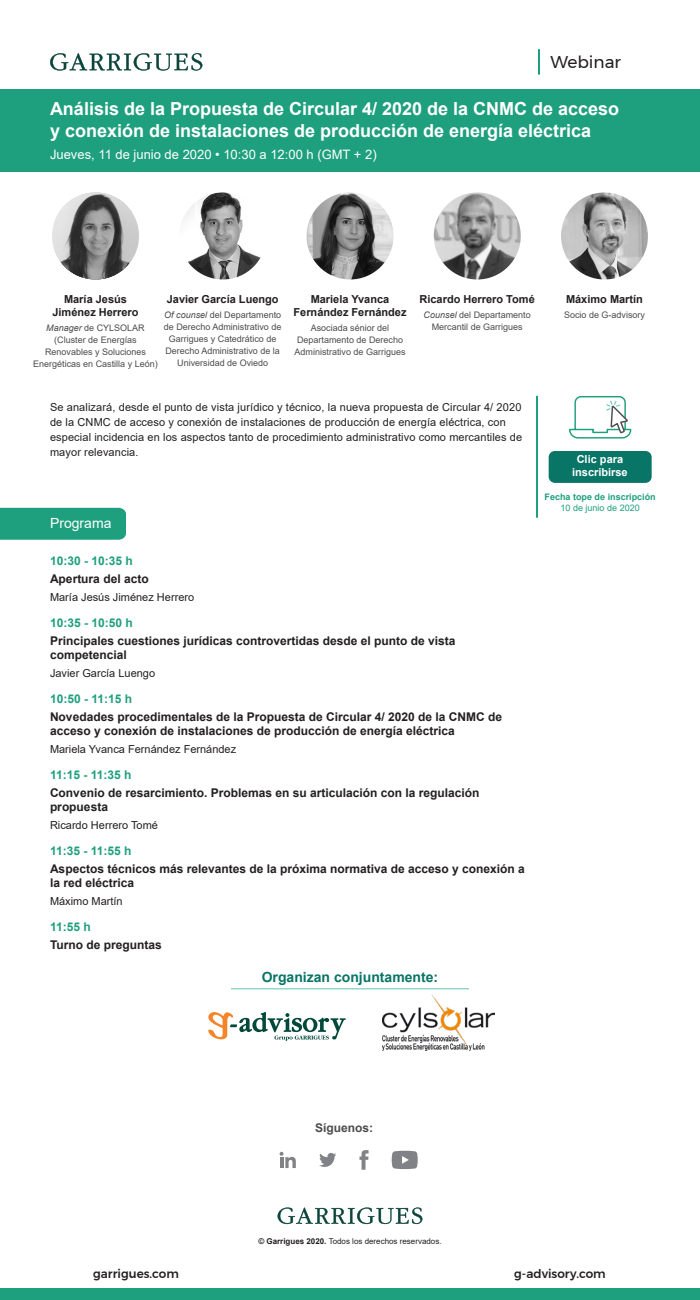
<style>
.page{position:relative;width:700px;height:1300px;background:#fff}
.page>*{position:absolute;margin:0;border:0;box-sizing:border-box;transform-origin:0 0}
.t1{font:700 18px "Arial";color:#fff}
.t2{font:17px "Montserrat";color:#231f20}
.t3{font:700 14px "Arial";color:#087566}
.t4{font:14px "Arial";color:#fff}
.t5{font:13px "Arial";color:#fff}
.t6{font:700 12px/14px "Arial";color:#231f20}
.t7{font:700 12px "Arial";color:#1e9f7e}
.t8{font:500 12px "Montserrat";color:#231f20}
.t9{font:700 12px "Arial";color:#4b4c4d}
.t10{font:11px/15px "Arial";letter-spacing:.01em;color:#231f20}
.t11{font:700 11px/13px "Arial";color:#231f20;text-align:center}
.t12{font:700 11px "Arial";color:#fff}
.t13{font:9px/12px "Arial";color:#4b4c4d;text-align:center}
.t14{font:700 9px "Arial";color:#1e9f7e}
.t15{font:9px "Arial";color:#1e9f7e}
.t16{font:8px "Arial";color:#231f20}
.s1{font-style:italic}
.s2{font-weight:700}
</style>
<div class="page">
<svg style="left:50px;top:53px;width:152px;height:18px"></svg>
<hr style="left:538px;top:49px;width:2px;height:26px;background:#1e9f7e">
<svg style="left:278px;top:1207px;width:144px;height:17px"></svg>
<div style="left:0;top:1288px;width:700px;height:12px;background:#1e9f7e"></div>
<hr style="left:536px;top:396px;width:2px;height:122px;background:#1e9f7e">
<div style="left:0;top:89px;width:700px;height:83px;background:#1e9f7e"></div>
<div style="left:549px;top:451px;width:103px;height:32px;background:#087566;border-radius:6px"></div>
<svg style="left:569px;top:396px;width:63px;height:43px"></svg>
<svg style="left:319px;top:1153px;width:17px;height:14px"></svg>
<svg style="left:359px;top:1150px;width:10px;height:20px"></svg>
<svg style="left:280px;top:1152px;width:16px;height:16px"></svg>
<svg style="left:392px;top:1151px;width:26px;height:18px"></svg>
<div style="left:0;top:508px;width:126px;height:32px;background:#1e9f7e"></div>
<img style="left:132px;top:213px;width:7px;height:46px">
<img style="left:52px;top:221px;width:3px;height:30px">
<img style="left:55px;top:213px;width:4px;height:47px">
<img style="left:59px;top:192px;width:73px;height:87px">
<img style="left:179px;top:192px;width:87px;height:87px;border-radius:43px">
<img style="left:307px;top:192px;width:87px;height:87px;border-radius:43px">
<img style="left:434px;top:192px;width:87px;height:87px;border-radius:43px">
<img style="left:561px;top:192px;width:87px;height:87px;border-radius:43px">
<img style="left:382px;top:995px;width:112px;height:55px">
<hr style="left:231px;top:988px;width:238px;height:1px;background:#60c4b1">
<svg style="left:208px;top:1012px;width:138px;height:29px"></svg>
<p class="t2" style="left:550px;top:49px;width:72px">Webinar</p>
<p class="t1" style="left:50px;top:96px;width:571px">Análisis de la Propuesta de Circular 4/ 2020 de la CNMC de acceso</p>
<p class="t1" style="left:50px;top:118px;width:543px">y conexión de instalaciones de producción de energía eléctrica</p>
<p class="t5" style="left:50px;top:145px;width:328px">Jueves, 11 de junio de 2020 • 10:30 a 12:00 h (GMT + 2)</p>
<p class="t11" style="left:64px;top:293px;width:64px">María Jesús</p>
<p class="t11" style="left:52px;top:306px;width:88px">Jiménez Herrero</p>
<p class="t13" style="left:33px;top:322px;width:126px"><span class="s1">Manager</span> de CYLSOLAR (Cluster de Energías<br>Renovables y Soluciones<br>Energéticas en Castilla y León)</p>
<p class="t11" style="left:167px;top:293px;width:113px">Javier García Luengo</p>
<p class="t13" style="left:164px;top:309px;width:119px"><span class="s1">Of counsel</span> del Departamento de Derecho Administrativo de<br>Garrigues y Catedrático de<br>Derecho Administrativo de la<br>Universidad de Oviedo</p>
<p class="t11" style="left:294px;top:293px;width:115px">Mariela Yvanca<br>Fernández Fernández</p>
<p class="t13" style="left:295px;top:322px;width:113px">Asociada sénior del<br>Departamento de Derecho<br>Administrativo de Garrigues</p>
<p class="t11" style="left:420px;top:293px;width:117px">Ricardo Herrero Tomé</p>
<p class="t13" style="left:424px;top:309px;width:109px"><span class="s1">Counsel</span> del Departamento<br>Mercantil de Garrigues</p>
<p class="t11" style="left:566px;top:293px;width:79px">Máximo Martín</p>
<p class="t13" style="left:564px;top:309px;width:83px">Socio de G-advisory</p>
<p class="t10" style="left:50px;top:400px;width:474px">Se analizará, desde el punto de vista jurídico y técnico, la nueva propuesta de Circular 4/ 2020 de la CNMC de acceso y conexión de instalaciones de producción de energía eléctrica, con especial incidencia en los aspectos tanto de procedimiento administrativo como mercantiles de mayor relevancia.</p>
<p class="t4" style="left:50px;top:513px;width:63px">Programa</p>
<p class="t7" style="left:50px;top:552px;width:84px">10:30 - 10:35 h</p>
<p class="t6" style="left:50px;top:572px;width:100px">Apertura del acto</p>
<p class="t10" style="left:50px;top:589px;width:146px">María Jesús Jiménez Herrero</p>
<p class="t7" style="left:50px;top:614px;width:84px">10:35 - 10:50 h</p>
<p class="t6" style="left:50px;top:634px;width:407px">Principales cuestiones jurídicas controvertidas desde el punto de vista competencial</p>
<p class="t10" style="left:50px;top:665px;width:107px">Javier García Luengo</p>
<p class="t7" style="left:50px;top:690px;width:84px">10:50 - 11:15 h</p>
<p class="t6" style="left:50px;top:710px;width:454px">Novedades procedimentales de la Propuesta de Circular 4/ 2020 de la CNMC de acceso y conexión de instalaciones de producción de energía eléctrica</p>
<p class="t10" style="left:50px;top:741px;width:188px">Mariela Yvanca Fernández Fernández</p>
<p class="t7" style="left:50px;top:766px;width:83px">11:15 - 11:35 h</p>
<p class="t6" style="left:50px;top:786px;width:431px">Convenio de resarcimiento. Problemas en su articulación con la regulación propuesta</p>
<p class="t10" style="left:50px;top:817px;width:109px">Ricardo Herrero Tomé</p>
<p class="t7" style="left:50px;top:842px;width:83px">11:35 - 11:55 h</p>
<p class="t6" style="left:50px;top:862px;width:476px">Aspectos técnicos más relevantes de la próxima normativa de acceso y conexión a la red eléctrica</p>
<p class="t10" style="left:50px;top:893px;width:74px">Máximo Martín</p>
<p class="t7" style="left:50px;top:918px;width:42px">11:55 h</p>
<p class="t6" style="left:50px;top:938px;width:113px">Turno de preguntas</p>
<p class="t3" style="left:262px;top:967px;width:178px">Organizan conjuntamente:</p>
<p class="t12" style="left:577px;top:452px;width:48px">Clic para</p>
<p class="t12" style="left:572px;top:465px;width:57px">inscribirse</p>
<p class="t14" style="left:545px;top:491px;width:113px">Fecha tope de inscripción</p>
<p class="t15" style="left:561px;top:502px;width:81px">10 de junio de 2020</p>
<p class="t9" style="left:315px;top:1120px;width:60px">Síguenos:</p>
<p class="t16" style="left:258px;top:1236px;width:185px"><span class="s2">© Garrigues 2020.</span> Todos los derechos reservados.</p>
<p class="t8" style="left:93px;top:1265px;width:87px">garrigues.com</p>
<p class="t8" style="left:514px;top:1265px;width:93px">g-advisory.com</p>
</div>
